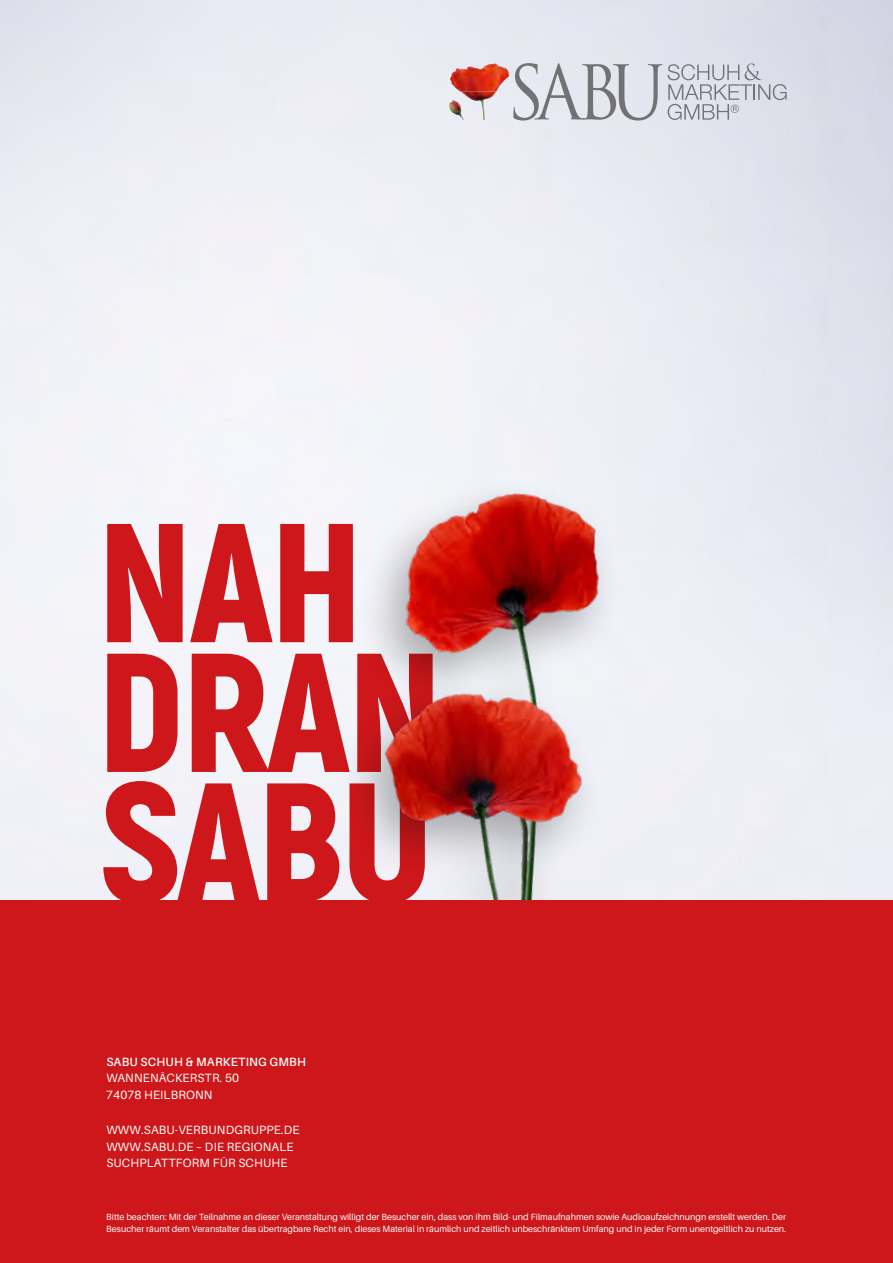
<style>
.page{position:relative;width:893px;height:1263px;background:#fff}
.page>*{position:absolute;margin:0;border:0;box-sizing:border-box;transform-origin:0 0}
.t1{font:900 168.9px/129.8px "Akrobat";letter-spacing:-.02em;color:#cd171a}
.t2{font:12px/16.5px "Aileron";letter-spacing:.015em;color:#fff}
.t3{font:600 12px "Aileron";letter-spacing:.015em;color:#fff}
.t4{font:9px/12px "Aileron";color:#fff}
</style>
<div class="page">
<img style="left:0;top:0;width:893px;height:901px">
<img style="left:264px;top:420px;width:510px;height:481px">
<div style="left:0;top:901px;width:893px;height:362px;background:#cd171a"></div>
<img style="left:450px;top:66px;width:20px;height:16px">
<img style="left:479px;top:63px;width:30px;height:29px">
<img style="left:449px;top:92px;width:47px;height:28px">
<svg style="left:513px;top:63px;width:274px;height:58px;background:#cacbd3"></svg>
<h1 class="t1" style="left:97px;top:517px;width:348px">NAH<br>DRAN<br>SABU</h1>
<h2 class="t3" style="left:106px;top:1055px;width:201px">SABU SCHUH &amp; MARKETING GMBH</h2>
<h2 class="t2" style="left:106px;top:1070px;width:134px">WANNENÄCKERSTR. 50<br>74078 HEILBRONN</h2>
<h2 class="t2" style="left:106px;top:1122px;width:195px">WWW.SABU-VERBUNDGRUPPE.DE<br>WWW.SABU.DE – DIE REGIONALE<br>SUCHPLATTFORM FÜR SCHUHE</h2>
<p class="t4" style="left:106px;top:1210px;width:681px">Bitte beachten: Mit der Teilnahme an dieser Veranstaltung willigt der Besucher ein, dass von ihm Bild- und Filmaufnahmen sowie Audioaufzeichnungn erstellt werden. Der<br>Besucher räumt dem Veranstalter das übertragbare Recht ein, dieses Material in räumlich und zeitlich unbeschränktem Umfang und in jeder Form unentgeltlich zu nutzen.</p>
</div>
